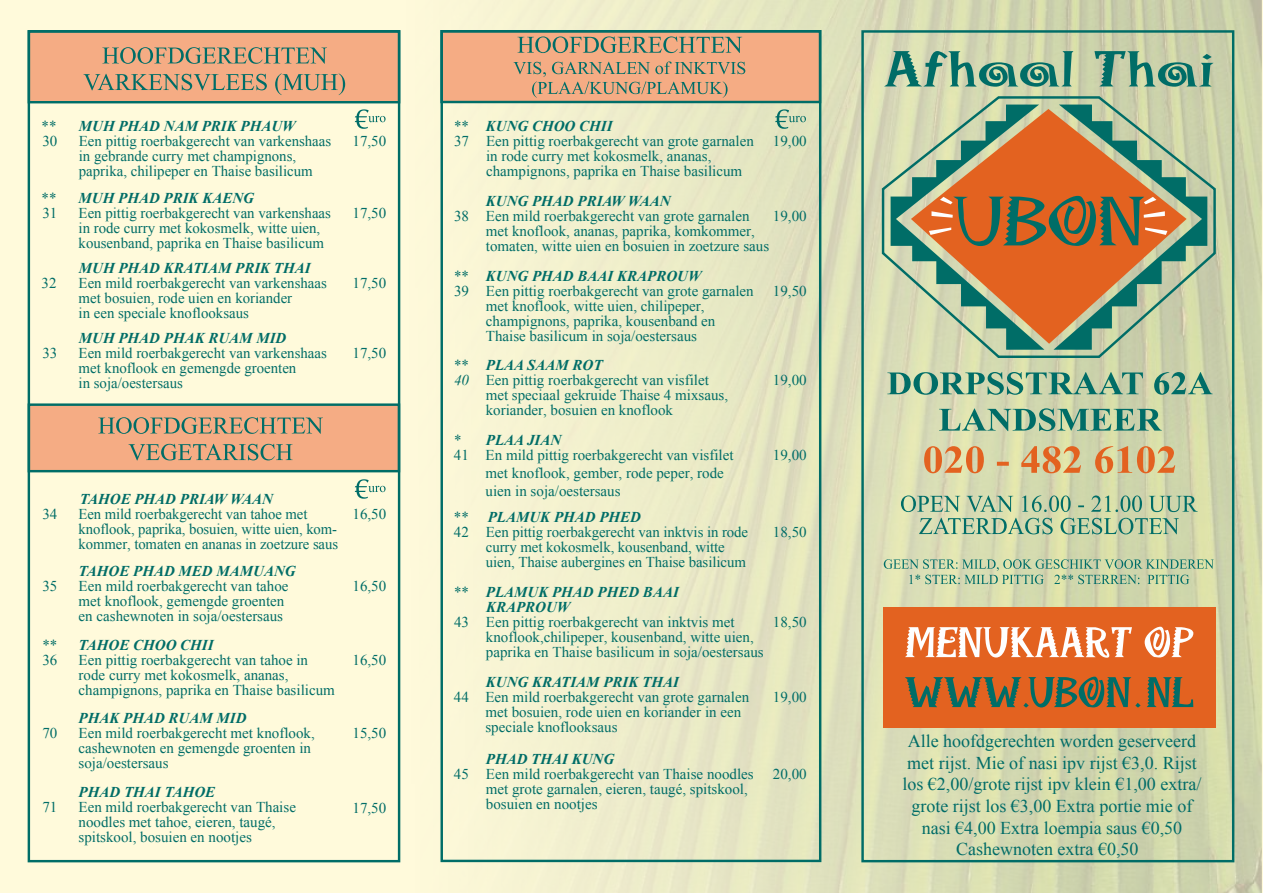
<style>
.page{position:relative;width:1263px;height:893px;background:#fffadb}
.page>*{position:absolute;margin:0;border:0;box-sizing:border-box;transform-origin:0 0}
.t1{font:18px/21.6px "Times New Roman";color:#006c67;text-align:center}
.t2{font:15px/15px "Times New Roman";color:#006d67}
.t3{font:italic 700 15px/15px "Times New Roman";color:#006d67}
.t4{font:15px/15px "Times New Roman";color:#006d67}
.s1{font-style:inherit}
.s2{font-weight:400;font-style:normal}
.s3{font-style:italic}
.s4{font-weight:700;font-style:italic}
</style>
<div class="page">
<img style="left:340px;top:1px;width:921px;height:892px">
<svg style="left:884px;top:51px;width:329px;height:36px;background:#86af94"></svg>
<svg style="left:880px;top:94px;width:337px;height:265px;background:#c0cda8"></svg>
<svg style="left:890px;top:105px;width:317px;height:245px;background:#ad966c"></svg>
<div style="left:29px;top:31px;width:370px;height:71px;background:#f5ac84"></div>
<div style="left:28px;top:30px;width:372px;height:73px;border:2px solid #006d67"></div>
<div style="left:29px;top:405px;width:370px;height:66px;background:#f5ac84"></div>
<div style="left:28px;top:403px;width:372px;height:69px;border:2px solid #006d67"></div>
<div style="left:442px;top:31px;width:378px;height:71px;background:#f5ac84"></div>
<div style="left:440px;top:30px;width:381px;height:73px;border:2px solid #006d67"></div>
<div style="left:28px;top:30px;width:372px;height:832px;border:2px solid #006d67"></div>
<div style="left:861px;top:30px;width:373px;height:832px;border:2px solid #006d67"></div>
<div style="left:440px;top:30px;width:381px;height:832px;border:2px solid #006d67"></div>
<svg style="left:513px;top:36px;width:232px;height:62px"></svg>
<svg style="left:887px;top:372px;width:325px;height:23px;background:#87b194"></svg>
<svg style="left:939px;top:408px;width:223px;height:23px;background:#85b093"></svg>
<svg style="left:924px;top:446px;width:251px;height:27px;background:#d9af7b"></svg>
<svg style="left:901px;top:495px;width:297px;height:17px;background:#a5c19e"></svg>
<svg style="left:919px;top:518px;width:260px;height:16px;background:#9cbd9a"></svg>
<svg style="left:884px;top:559px;width:330px;height:25px;background:#b1c8a2"></svg>
<svg style="left:83px;top:47px;width:262px;height:48px"></svg>
<svg style="left:98px;top:417px;width:225px;height:43px"></svg>
<div style="left:883px;top:607px;width:332px;height:121px;background:#e36220"></div>
<svg style="left:355px;top:109px;width:31px;height:20px"></svg>
<svg style="left:775px;top:109px;width:31px;height:20px"></svg>
<svg style="left:355px;top:479px;width:31px;height:20px"></svg>
<svg style="left:905px;top:627px;width:288px;height:31px"></svg>
<svg style="left:905px;top:677px;width:235px;height:31px"></svg>
<svg style="left:1147px;top:677px;width:46px;height:30px"></svg>
<p class="t2" style="left:42px;top:119px;width:17px">**</p>
<p class="t3" style="left:79px;top:118px;width:218px">MUH PHAD NAM PRIK PHAUW</p>
<p class="t2" style="left:42px;top:134px;width:16px">30</p>
<p class="t2" style="left:79px;top:134px;width:254px">Een pittig roerbakgerecht van varkenshaas in gebrande curry met champignons, paprika, chilipeper en Thaise basilicum</p>
<p class="t2" style="left:42px;top:190px;width:17px">**</p>
<p class="t3" style="left:79px;top:190px;width:177px">MUH PHAD PRIK KAENG</p>
<p class="t2" style="left:42px;top:205px;width:16px">31</p>
<p class="t2" style="left:79px;top:205px;width:254px">Een pittig roerbakgerecht van varkenshaas in rode curry met kokosmelk, witte uien, kousenband, paprika en Thaise basilicum</p>
<p class="t3" style="left:79px;top:260px;width:233px">MUH PHAD KRATIAM PRIK THAI</p>
<p class="t2" style="left:42px;top:275px;width:16px">32</p>
<p class="t2" style="left:79px;top:275px;width:250px">Een mild roerbakgerecht van varkenshaas met bosuien, rode uien en koriander<br>in een speciale knoflooksaus</p>
<p class="t3" style="left:79px;top:330px;width:209px">MUH PHAD PHAK RUAM MID</p>
<p class="t2" style="left:42px;top:345px;width:16px">33</p>
<p class="t2" style="left:79px;top:345px;width:250px">Een mild roerbakgerecht van varkenshaas met knoflook en gemengde groenten<br>in soja/oestersaus</p>
<p class="t2" style="left:353px;top:133px;width:35px">17,50</p>
<p class="t2" style="left:353px;top:205px;width:35px">17,50</p>
<p class="t2" style="left:353px;top:275px;width:35px">17,50</p>
<p class="t2" style="left:353px;top:345px;width:35px">17,50</p>
<p class="t3" style="left:80px;top:491px;width:195px">TAHOE PHAD PRIAW WAAN</p>
<p class="t2" style="left:42px;top:506px;width:16px">34</p>
<p class="t2" style="left:79px;top:506px;width:261px">Een mild roerbakgerecht van tahoe met knoflook, paprika, bosuien, witte uien, kom&shy;kommer, tomaten en ananas in zoetzure saus</p>
<p class="t3" style="left:79px;top:563px;width:219px">TAHOE PHAD MED MAMUANG</p>
<p class="t2" style="left:42px;top:578px;width:16px">35</p>
<p class="t2" style="left:79px;top:578px;width:211px">Een mild roerbakgerecht van tahoe met knoflook, gemengde groenten en cashewnoten in soja/oestersaus</p>
<p class="t2" style="left:42px;top:637px;width:16px">**</p>
<p class="t3" style="left:79px;top:637px;width:137px">TAHOE CHOO CHII</p>
<p class="t2" style="left:42px;top:652px;width:16px">36</p>
<p class="t2" style="left:79px;top:652px;width:258px">Een pittig roerbakgerecht van tahoe in rode curry met kokosmelk, ananas, champignons, paprika en Thaise basilicum</p>
<p class="t3" style="left:79px;top:710px;width:169px">PHAK PHAD RUAM MID</p>
<p class="t2" style="left:42px;top:725px;width:16px">70</p>
<p class="t2" style="left:79px;top:725px;width:238px">Een mild roerbakgerecht met knoflook, cashewnoten en gemengde groenten in soja/oestersaus</p>
<p class="t3" style="left:79px;top:784px;width:138px">PHAD THAI TAHOE</p>
<p class="t2" style="left:42px;top:799px;width:16px">71</p>
<p class="t2" style="left:79px;top:799px;width:219px">Een mild roerbakgerecht van Thaise noodles met tahoe, eieren, taugé, spitskool, bosuien en nootjes</p>
<p class="t2" style="left:353px;top:506px;width:35px">16,<span class="s1">5</span>0</p>
<p class="t2" style="left:353px;top:579px;width:35px">16,<span class="s1">5</span>0</p>
<p class="t2" style="left:353px;top:652px;width:35px">16,<span class="s1">5</span>0</p>
<p class="t2" style="left:353px;top:725px;width:35px">15,<span class="s1">5</span>0</p>
<p class="t2" style="left:353px;top:800px;width:35px">17,<span class="s1">5</span>0</p>
<p class="t3" style="left:454px;top:118px;width:160px"><span class="s2">**</span> KUNG CHOO CHII</p>
<p class="t2" style="left:454px;top:133px;width:301px">37 Een pittig roerbakgerecht van grote garnalen</p>
<p class="t2" style="left:486px;top:148px;width:227px">in rode curry met kokosmelk, ananas,</p>
<p class="t2" style="left:486px;top:163px;width:258px">champignons, paprika en Thaise basilicum</p>
<p class="t3" style="left:486px;top:193px;width:186px">KUNG PHAD PRIAW WAAN</p>
<p class="t2" style="left:486px;top:208px;width:285px;text-indent:-32px">38 Een mild roerbakgerecht van grote garnalen met knoflook, ananas, paprika, komkommer, tomaten, witte uien en bosuien in zoetzure saus</p>
<p class="t3" style="left:454px;top:268px;width:249px"><span class="s2">**</span> KUNG PHAD BAAI KRAPROUW</p>
<p class="t2" style="left:454px;top:283px;width:301px">39 Een pittig roerbakgerecht van grote garnalen</p>
<p class="t2" style="left:486px;top:298px;width:220px">met knoflook, witte uien, chilipeper,</p>
<p class="t2" style="left:486px;top:313px;width:231px">champignons, paprika, kousenband en</p>
<p class="t2" style="left:486px;top:328px;width:213px">Thaise basilicum in soja/oestersaus</p>
<p class="t3" style="left:454px;top:357px;width:150px"><span class="s2">**</span> PLAA SAAM ROT</p>
<p class="t2" style="left:454px;top:372px;width:256px"><span class="s3">40</span> Een pittig roerbakgerecht van visfilet</p>
<p class="t2" style="left:486px;top:387px;width:244px">met speciaal gekruide Thaise 4 mixsaus,</p>
<p class="t2" style="left:486px;top:402px;width:189px">koriander, bosuien en knoflook</p>
<p class="t4" style="left:454px;top:432px;width:281px"><span class="s1">*</span> <span class="s4">PLAA JIAN<br></span><span class="s1">41</span> En mild pittig roerbakgerecht van visfilet</p>
<p class="t4" style="left:486px;top:464px;width:240px;line-height:18px">met knoflook, gember, rode peper, rode uien in soja/oestersaus</p>
<p class="t2" style="left:454px;top:510px;width:16px">**</p>
<p class="t3" style="left:488px;top:509px;width:155px">PLAMUK PHAD PHED</p>
<p class="t2" style="left:486px;top:524px;width:264px;text-indent:-32px">42 Een pittig roerbakgerecht van inktvis in rode curry met kokosmelk, kousenband, witte uien, Thaise aubergines en Thaise basilicum</p>
<p class="t3" style="left:486px;top:584px;width:194px;text-indent:-32px"><span class="s2">**</span> PLAMUK PHAD PHED BAAI<br>KRAPROUW</p>
<p class="t2" style="left:486px;top:614px;width:279px;text-indent:-32px">43 Een pittig roerbakgerecht van inktvis met knoflook,chilipeper, kousenband, witte uien, paprika en Thaise basilicum in soja/oestersaus</p>
<p class="t3" style="left:486px;top:674px;width:194px">KUNG KRATIAM PRIK THAI</p>
<p class="t2" style="left:485px;top:689px;width:265px;text-indent:-31px">44 Een mild roerbakgerecht van grote garnalen met bosuien, rode uien en koriander in een speciale knoflooksaus</p>
<p class="t3" style="left:486px;top:751px;width:130px">PHAD THAI KUNG</p>
<p class="t2" style="left:486px;top:766px;width:269px;text-indent:-32px">45 Een mild roerbakgerecht van Thaise noodles met grote garnalen, eieren, taugé, spitskool, bosuien en nootjes</p>
<p class="t2" style="left:773px;top:133px;width:35px">19,00</p>
<p class="t2" style="left:773px;top:208px;width:35px">19,00</p>
<p class="t4" style="left:773px;top:283px;width:35px">19<span class="s1">,</span>5<span class="s1">0</span></p>
<p class="t2" style="left:773px;top:373px;width:35px">1<span class="s1">9</span>,<span class="s1">0</span>0</p>
<p class="t2" style="left:773px;top:447px;width:35px">1<span class="s1">9</span>,<span class="s1">0</span>0</p>
<p class="t2" style="left:773px;top:525px;width:35px">18,<span class="s1">5</span>0</p>
<p class="t2" style="left:773px;top:614px;width:35px">18,50</p>
<p class="t2" style="left:773px;top:689px;width:35px">19,00</p>
<p class="t2" style="left:773px;top:766px;width:35px">20,00</p>
<p class="t1" style="left:902px;top:730px;width:300px">Alle hoofdgerechten worden geserveerd met rijst. Mie of nasi ipv rijst €<span class="s1">3</span>,0. Rijst los €2,00/grote rijst ipv klein €1,00 extra/ grote rijst los €3,00 Extra portie mie of nasi €<span class="s1">4</span>,<span class="s1">0</span>0 Extra loempia saus €0,50<br>Cashewnoten extra €0,50</p>
</div>
